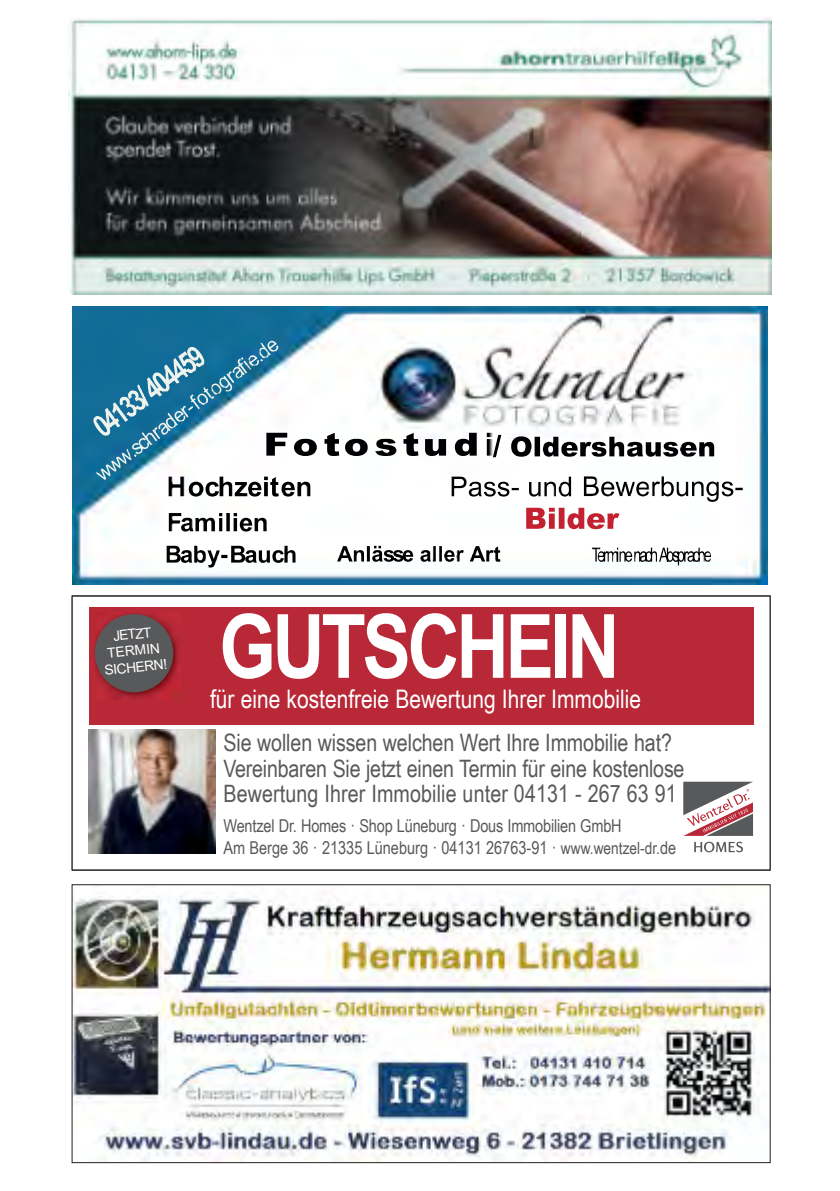
<style>
.page{position:relative;width:840px;height:1191px;background:#fff}
.page>*{position:absolute;margin:0;border:0;box-sizing:border-box;transform-origin:0 0}
.t1{font:700 88.8px "Arial Narrow";letter-spacing:-.04em;color:#fff}
.t2{font:25.6px "Arial Narrow";color:#fff}
.t3{font:24px/25.6px "Arial Narrow";letter-spacing:-.005em;color:#58595b}
.t4{font:17.8px/21.2px "Arial Narrow";letter-spacing:-.01em;color:#58595b}
.t5{font:13.8px/16.6px "Arial";color:#fff;text-align:center}
.s1{font-size:16.8px}
</style>
<div class="page">
<img style="left:73px;top:306px;width:693px;height:278px">
<img style="left:96px;top:436px;width:80px;height:44px">
<img style="left:93px;top:351px;width:100px;height:85px">
<img style="left:168px;top:476px;width:142px;height:20px">
<img style="left:451px;top:476px;width:103px;height:20px">
<img style="left:526px;top:508px;width:93px;height:21px">
<img style="left:583px;top:476px;width:133px;height:24px">
<img style="left:591px;top:547px;width:55px;height:15px">
<img style="left:169px;top:513px;width:97px;height:18px">
<img style="left:166px;top:546px;width:91px;height:21px">
<img style="left:337px;top:546px;width:93px;height:16px">
<img style="left:266px;top:433px;width:257px;height:23px">
<img style="left:492px;top:435px;width:9px;height:22px">
<img style="left:511px;top:436px;width:131px;height:21px">
<img style="left:74px;top:896px;width:694px;height:265px">
<img style="left:69px;top:17px;width:701px;height:278px">
<div style="left:89px;top:607px;width:664px;height:117px;background:#b82837"></div>
<img style="left:94px;top:614px;width:86px;height:85px">
<div style="left:95px;top:614px;width:78px;height:78px;background:#58595b;border-radius:50%"></div>
<svg style="left:683px;top:781px;width:69px;height:71px"></svg>
<img style="left:89px;top:729px;width:126px;height:124px">
<div style="left:72px;top:595px;width:698px;height:275px;border:1px solid #231f20"></div>
<p class="t5" style="left:100px;top:630px;width:64px;rotate:-6deg">JETZT<br>TERMIN<br>SICHERN!</p>
<h1 class="t1" style="left:219px;top:613px;width:402px">GUTSCHEIN</h1>
<p class="t2" style="left:210px;top:689px;width:432px">für eine kostenfreie Bewertung Ihrer Immobilie</p>
<p class="t3" style="left:223px;top:732px;width:462px">Sie wollen wissen welchen Wert Ihre Immobilie hat?<br>Vereinbaren Sie jetzt einen Termin für eine kostenlose<br>Bewertung Ihrer Immobilie unter 04131 - 267 63 91</p>
<p class="t4" style="left:223px;top:817px;width:454px">Wentzel Dr. Homes · Shop Lüneburg · Dous Immobilien GmbH<br>Am Berge 36 · 21335 Lüneburg · 04131 26763-91 · <span class="s1">www.wentzel-dr.</span>de</p>
</div>
